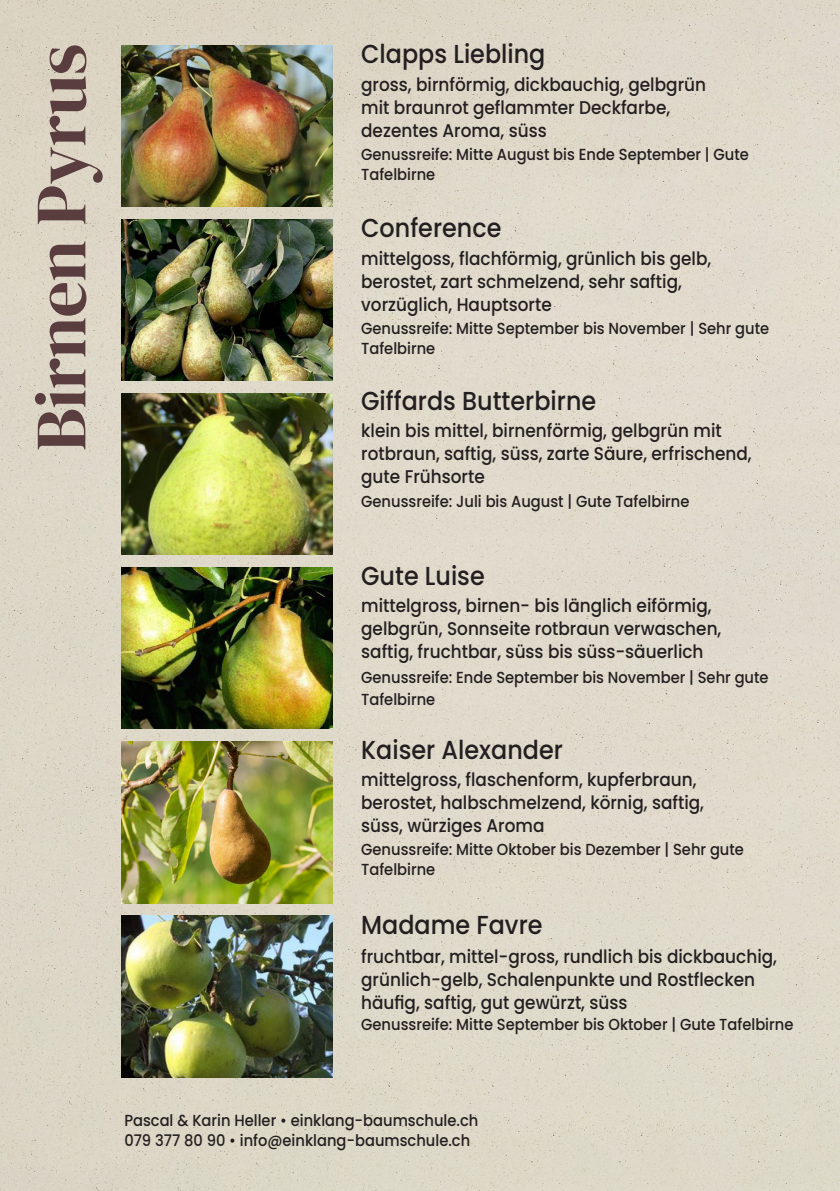
<style>
.page{position:relative;width:840px;height:1191px;background:#fff}
.page>*{position:absolute;margin:0;border:0;box-sizing:border-box;transform-origin:0 0}
.t1{font:72px "DM Serif Display";letter-spacing:-.01em;color:#5a3d3f}
.t2{font:500 26px "Poppins";color:#231f20;scale:.92 1}
.t3{font:500 18.4px/23px "Poppins";color:#231f20;scale:.92 1}
.t4{font:500 16px/20px "Poppins";color:#231f20;scale:.92 1}
</style>
<div class="page">
<div style="left:0;top:0;width:839px;height:1191px;background:#dfd9ca"></div>
<img style="left:121px;top:45px;width:211px;height:162px">
<img style="left:121px;top:219px;width:211px;height:162px">
<img style="left:121px;top:393px;width:211px;height:162px">
<img style="left:121px;top:567px;width:211px;height:162px">
<img style="left:121px;top:741px;width:211px;height:162px">
<img style="left:121px;top:915px;width:211px;height:162px">
<h1 class="t1" style="left:19px;top:451px;width:409px;rotate:-90deg">Birnen Pyrus</h1>
<h2 class="t2" style="left:361px;top:39px;width:202px">Clapps Liebling</h2>
<p class="t3" style="left:361px;top:73px;width:376px">gross, birnförmig, dickbauchig, gelbgrün mit braunrot geflammter Deckfarbe, dezentes Aroma, süss</p>
<p class="t4" style="left:361px;top:144px;width:422px">Genussreife: Mitte August bis Ende September | Gute<br>Tafelbirne</p>
<h2 class="t2" style="left:361px;top:213px;width:154px">Conference</h2>
<p class="t3" style="left:361px;top:247px;width:382px">mittelgoss, flachförmig, grünlich bis gelb, berostet, zart schmelzend, sehr saftig, vorzüglich, Hauptsorte</p>
<p class="t4" style="left:361px;top:318px;width:445px">Genussreife: Mitte September bis November | Sehr gute<br>Tafelbirne</p>
<h2 class="t2" style="left:361px;top:386px;width:257px">Giffards Butterbirne</h2>
<p class="t3" style="left:361px;top:419px;width:426px">klein bis mittel, birnenförmig, gelbgrün mit rotbraun, saftig, süss, zarte Säure, erfrischend, gute Frühsorte</p>
<p class="t4" style="left:361px;top:491px;width:358px">Genussreife: Juli bis August | Gute Tafelbirne</p>
<h2 class="t2" style="left:361px;top:561px;width:136px">Gute Luise</h2>
<p class="t3" style="left:361px;top:594px;width:393px">mittelgross, birnen- bis länglich eiförmig, gelbgrün, Sonnseite rotbraun verwaschen, saftig, fruchtbar, süss bis süss-säuerlich</p>
<p class="t4" style="left:361px;top:666px;width:444px;line-height:22px">Genussreife: Ende September bis November | Sehr gute<br>Tafelbirne</p>
<h2 class="t2" style="left:361px;top:734px;width:220px">Kaiser Alexander</h2>
<p class="t3" style="left:361px;top:768px;width:374px">mittelgross, flaschenform, kupferbraun, berostet, halbschmelzend, körnig, saftig, süss, würziges Aroma</p>
<p class="t4" style="left:361px;top:839px;width:417px">Genussreife: Mitte Oktober bis Dezember | Sehr gute<br>Tafelbirne</p>
<h2 class="t2" style="left:361px;top:910px;width:198px">Madame Favre</h2>
<p class="t3" style="left:361px;top:945px;width:453px">fruchtbar, mittel-gross, rundlich bis dickbauchig, grünlich-gelb, Schalenpunkte und Rostflecken häufig, saftig, gut gewürzt, süss</p>
<p class="t4" style="left:361px;top:1015px;width:471px">Genussreife: Mitte September bis Oktober | Gute Tafelbirne</p>
<p class="t4" style="left:124px;top:1110px;width:386px">Pascal &amp; Karin Heller • einklang-baumschule.ch<br>079 377 80 90 • info@einklang-baumschule.ch</p>
</div>
